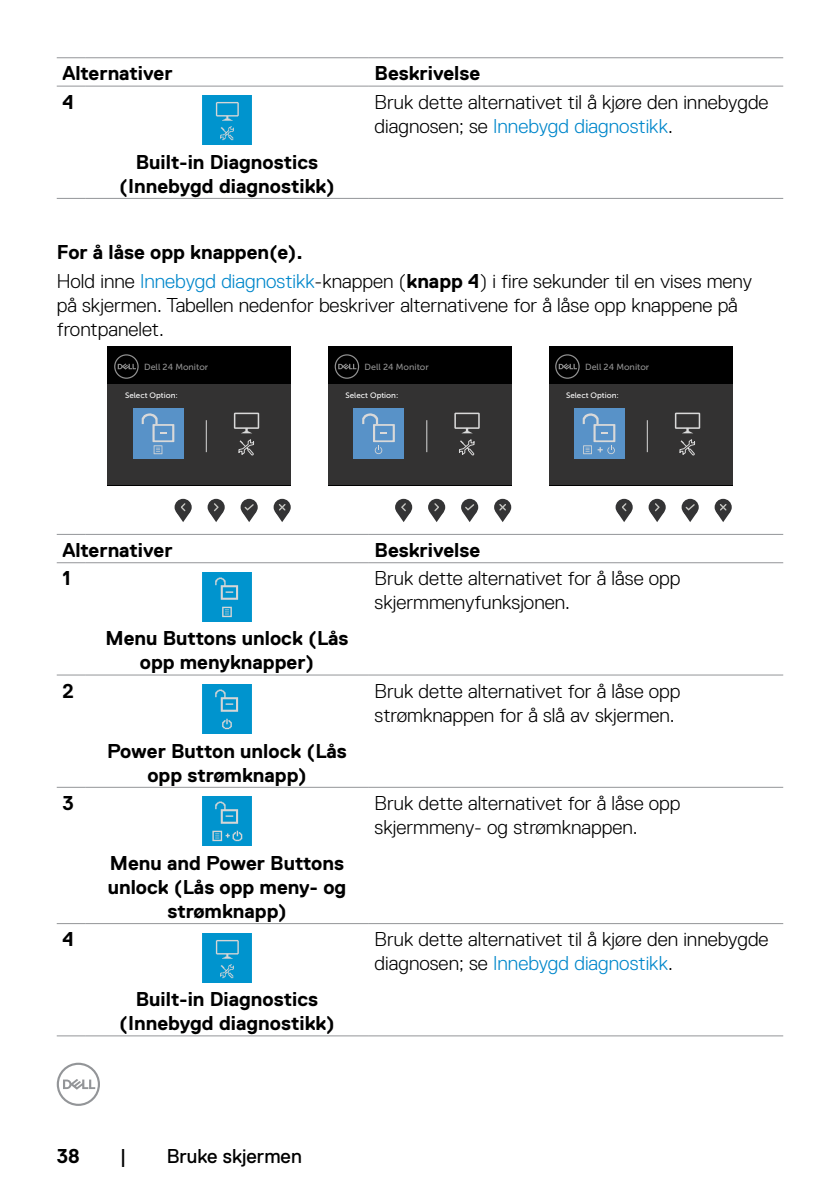
<style>
.page{position:relative;width:840px;height:1191px;background:#fff}
.page>*{position:absolute;margin:0;border:0;box-sizing:border-box;transform-origin:0 0}
.t1{font:300 20px/24px "Dell Replica";color:#000}
.t2{font:700 20px/24px "Dell Replica";color:#000;text-align:center}
.t3{font:20px "Dell Replica";color:#000}
.t4{font:8.8px "Museo Sans For Dell 500";color:#929292}
.t5{font:7.8px "Museo Sans For Dell 500";color:#fff}
.s1{color:#0087cb}
.s2{font-weight:700}
</style>
<div class="page">
<svg style="left:57px;top:1062px;width:43px;height:44px"></svg>
<svg style="left:57px;top:57px;width:28px;height:1px"></svg>
<hr style="left:85px;top:57px;width:284px;height:1px;background:#939598">
<hr style="left:369px;top:57px;width:413px;height:1px;background:#939598">
<svg style="left:57px;top:86px;width:28px;height:1px"></svg>
<hr style="left:85px;top:86px;width:284px;height:1px;background:#939598">
<hr style="left:369px;top:86px;width:413px;height:1px;background:#939598">
<svg style="left:57px;top:198px;width:28px;height:1px"></svg>
<hr style="left:85px;top:198px;width:284px;height:1px;background:#939598">
<hr style="left:369px;top:198px;width:413px;height:1px;background:#939598">
<img style="left:202px;top:96px;width:49px;height:49px">
<div style="left:108px;top:346px;width:183px;height:139px;background:#000"></div>
<div style="left:108px;top:384px;width:183px;height:101px;background:#333232"></div>
<svg style="left:114px;top:354px;width:25px;height:25px"></svg>
<hr style="left:206px;top:420px;width:1px;height:32px;background:#d9d9d9">
<div style="left:133px;top:408px;width:50px;height:51px;background:#5892c8"></div>
<svg style="left:174px;top:499px;width:17px;height:16px"></svg>
<svg style="left:176px;top:503px;width:14px;height:19px"></svg>
<svg style="left:207px;top:499px;width:17px;height:16px"></svg>
<svg style="left:209px;top:503px;width:14px;height:19px"></svg>
<svg style="left:240px;top:499px;width:17px;height:16px"></svg>
<svg style="left:242px;top:504px;width:14px;height:18px"></svg>
<svg style="left:273px;top:499px;width:17px;height:16px"></svg>
<svg style="left:275px;top:504px;width:14px;height:18px"></svg>
<svg style="left:234px;top:412px;width:25px;height:44px"></svg>
<svg style="left:142px;top:413px;width:32px;height:41px"></svg>
<div style="left:328px;top:346px;width:183px;height:139px;background:#000"></div>
<div style="left:328px;top:384px;width:183px;height:101px;background:#333232"></div>
<svg style="left:334px;top:354px;width:25px;height:25px"></svg>
<hr style="left:426px;top:420px;width:1px;height:32px;background:#d9d9d9">
<div style="left:353px;top:408px;width:50px;height:51px;background:#5892c8"></div>
<div style="left:395px;top:499px;width:17px;height:16px;background:#343435;border-radius:50%"></div>
<svg style="left:397px;top:503px;width:13px;height:19px"></svg>
<div style="left:428px;top:499px;width:17px;height:16px;background:#343435;border-radius:50%"></div>
<svg style="left:430px;top:503px;width:13px;height:19px"></svg>
<div style="left:461px;top:499px;width:17px;height:16px;background:#343435;border-radius:50%"></div>
<svg style="left:462px;top:504px;width:14px;height:18px"></svg>
<div style="left:494px;top:499px;width:17px;height:16px;background:#343435;border-radius:50%"></div>
<svg style="left:495px;top:504px;width:14px;height:18px"></svg>
<svg style="left:454px;top:412px;width:25px;height:44px"></svg>
<div style="left:548px;top:346px;width:183px;height:139px;background:#000"></div>
<div style="left:548px;top:384px;width:183px;height:101px;background:#333232"></div>
<svg style="left:555px;top:354px;width:24px;height:25px"></svg>
<hr style="left:646px;top:420px;width:1px;height:32px;background:#d9d9d9">
<div style="left:573px;top:408px;width:51px;height:51px;background:#5892c8"></div>
<svg style="left:615px;top:499px;width:17px;height:16px"></svg>
<svg style="left:617px;top:503px;width:13px;height:19px"></svg>
<svg style="left:648px;top:499px;width:17px;height:16px"></svg>
<svg style="left:650px;top:503px;width:13px;height:19px"></svg>
<div style="left:681px;top:499px;width:17px;height:16px;background:#343435;border-radius:50%"></div>
<svg style="left:683px;top:504px;width:13px;height:18px"></svg>
<div style="left:714px;top:499px;width:17px;height:16px;background:#343435;border-radius:50%"></div>
<svg style="left:716px;top:504px;width:13px;height:18px"></svg>
<svg style="left:674px;top:412px;width:25px;height:44px"></svg>
<svg style="left:362px;top:413px;width:32px;height:41px"></svg>
<svg style="left:582px;top:413px;width:33px;height:41px"></svg>
<svg style="left:57px;top:534px;width:28px;height:1px"></svg>
<hr style="left:85px;top:534px;width:284px;height:1px;background:#939598">
<hr style="left:369px;top:534px;width:413px;height:1px;background:#939598">
<svg style="left:57px;top:562px;width:28px;height:1px"></svg>
<hr style="left:85px;top:562px;width:284px;height:1px;background:#939598">
<hr style="left:369px;top:562px;width:413px;height:1px;background:#939598">
<svg style="left:57px;top:674px;width:28px;height:1px"></svg>
<hr style="left:85px;top:674px;width:284px;height:1px;background:#939598">
<hr style="left:369px;top:674px;width:413px;height:1px;background:#939598">
<svg style="left:57px;top:787px;width:28px;height:1px"></svg>
<hr style="left:85px;top:787px;width:284px;height:1px;background:#939598">
<hr style="left:369px;top:787px;width:413px;height:1px;background:#939598">
<svg style="left:57px;top:923px;width:28px;height:1px"></svg>
<hr style="left:85px;top:923px;width:284px;height:1px;background:#939598">
<hr style="left:369px;top:923px;width:413px;height:1px;background:#939598">
<svg style="left:57px;top:1035px;width:28px;height:1px"></svg>
<hr style="left:85px;top:1035px;width:284px;height:1px;background:#939598">
<hr style="left:369px;top:1035px;width:413px;height:1px;background:#939598">
<img style="left:202px;top:572px;width:49px;height:49px">
<img style="left:202px;top:684px;width:49px;height:49px">
<img style="left:202px;top:797px;width:49px;height:49px">
<img style="left:202px;top:933px;width:49px;height:49px">
<p class="t2" style="left:62px;top:62px;width:111px">Alternativer</p>
<p class="t2" style="left:374px;top:62px;width:107px">Beskrivelse</p>
<p class="t2" style="left:62px;top:90px;width:13px">4</p>
<p class="t1" style="left:374px;top:90px;width:395px">Bruk dette alternativet til å kjøre den innebygde diagnosen; se <span class="s1">Innebygd diagnostikk</span>.</p>
<p class="t2" style="left:119px;top:150px;width:217px">Built-in Diagnostics (Innebygd diagnostikk)</p>
<p class="t1" style="left:57px;top:237px;width:696px;line-height:29.6px"><span class="s2">For å låse opp knappen(e).<br></span>Hold inne <span class="s1">Innebygd diagnostikk</span>-knappen (<span class="s2">knapp 4</span>) i fire sekunder til en vises meny</p>
<p class="t1" style="left:57px;top:293px;width:682px">på skjermen. Tabellen nedenfor beskriver alternativene for å låse opp knappene på frontpanelet.</p>
<p class="t4" style="left:144px;top:362px;width:66px">Dell 24 Monitor</p>
<p class="t5" style="left:125px;top:391px;width:54px">Select Option:</p>
<p class="t4" style="left:364px;top:362px;width:66px">Dell 24 Monitor</p>
<p class="t5" style="left:345px;top:391px;width:54px">Select Option:</p>
<p class="t4" style="left:585px;top:362px;width:66px">Dell 24 Monitor</p>
<p class="t5" style="left:565px;top:391px;width:54px">Select Option:</p>
<p class="t2" style="left:62px;top:538px;width:111px">Alternativer</p>
<p class="t2" style="left:374px;top:538px;width:107px">Beskrivelse</p>
<p class="t2" style="left:62px;top:566px;width:10px">1</p>
<p class="t1" style="left:374px;top:566px;width:307px">Bruk dette alternativet for å låse opp skjermmenyfunksjonen.</p>
<p class="t2" style="left:105px;top:626px;width:244px">Menu Buttons unlock (Lås opp menyknapper)</p>
<p class="t2" style="left:62px;top:679px;width:13px">2</p>
<p class="t1" style="left:374px;top:679px;width:307px">Bruk dette alternativet for å låse opp strømknappen for å slå av skjermen.</p>
<p class="t2" style="left:107px;top:739px;width:241px">Power Button unlock (Lås opp strømknapp)</p>
<p class="t2" style="left:62px;top:791px;width:13px">3</p>
<p class="t1" style="left:374px;top:791px;width:307px">Bruk dette alternativet for å låse opp skjermmeny- og strømknappen.</p>
<p class="t2" style="left:108px;top:851px;width:240px">Menu and Power Buttons unlock (Lås opp meny- og strømknapp)</p>
<p class="t2" style="left:62px;top:927px;width:13px">4</p>
<p class="t1" style="left:374px;top:927px;width:395px">Bruk dette alternativet til å kjøre den innebygde diagnosen; se <span class="s1">Innebygd diagnostikk</span>.</p>
<p class="t2" style="left:119px;top:987px;width:217px">Built-in Diagnostics (Innebygd diagnostikk)</p>
<p class="t2" style="left:57px;top:1143px;width:25px">38</p>
<p class="t3" style="left:120px;top:1144px;width:8px">|</p>
<p class="t3" style="left:166px;top:1144px;width:136px">Bruke skjermen</p>
</div>
